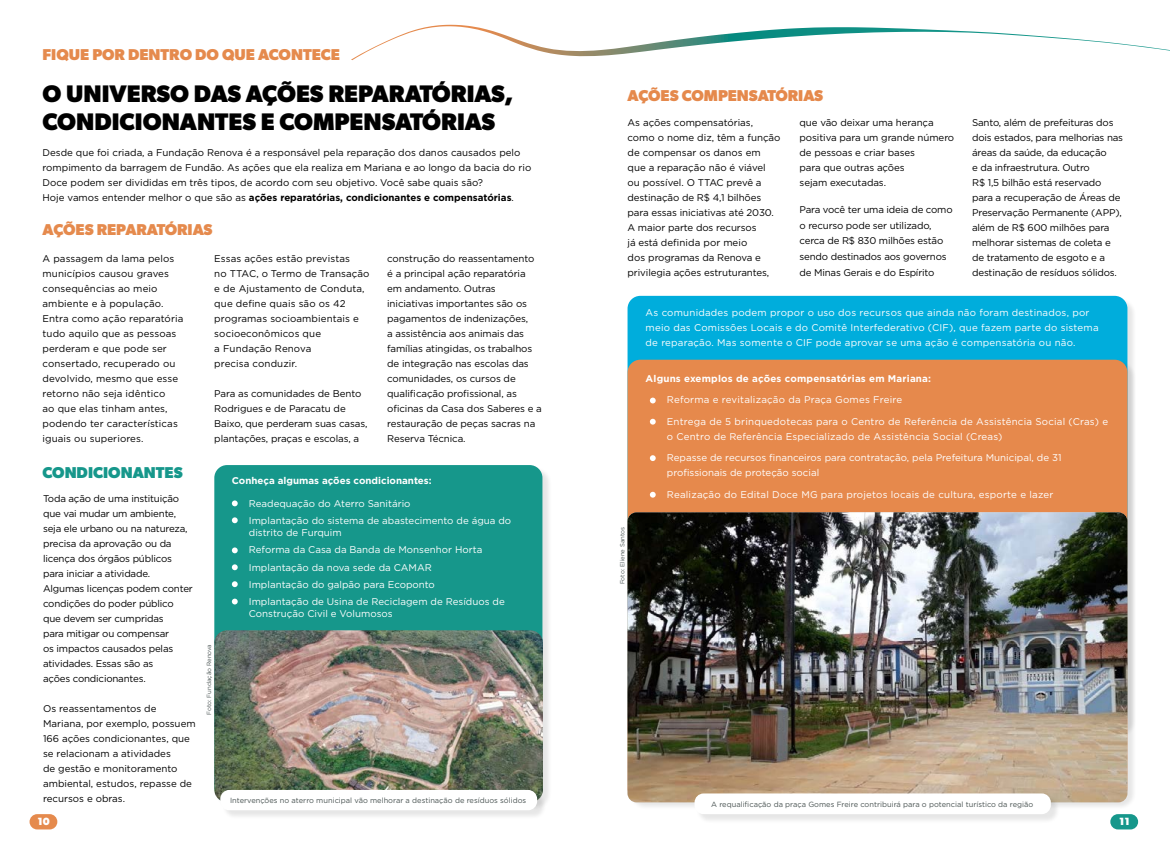
<style>
.page{position:relative;width:1170px;height:845px;background:#fff}
.page>*{position:absolute;margin:0;border:0;box-sizing:border-box;transform-origin:0 0}
.t1{font:700 24px/27.8px "Gibson";color:#000}
.t2{font:700 15.75px "Gibson";color:#e58a4d}
.t3{font:700 15.75px "Gibson";color:#e5894c}
.t4{font:700 15.75px "Gibson";color:#16978b}
.t5{font:700 10.5px "Gibson";color:#fff}
.t6{font:9.75px/15px "Gotham";letter-spacing:-.01em;color:#000}
.t7{font:9.75px/17px "Gotham";letter-spacing:.005em;color:#fff}
.t8{font:9.75px/15px "Gotham";letter-spacing:.01em;color:#000}
.t9{font:700 9.75px "Gotham";letter-spacing:.005em;color:#fff}
.t10{font:7.5px "Gotham";color:#4a5453}
.t11{font:6px "Gotham";color:#4a5453}
.s1{font-weight:700}
</style>
<div class="page">
<svg style="left:351px;top:25px;width:818px;height:35px"></svg>
<div style="left:627px;top:296px;width:500px;height:432px;background:#00addc;border-radius:13px"></div>
<div style="left:215px;top:466px;width:336px;height:343px;background:#000;opacity:.1"></div>
<div style="left:214px;top:465px;width:328px;height:335px;background:#16978b;border-radius:13px"></div>
<div style="left:628px;top:361px;width:508px;height:448px;background:#000;opacity:.1"></div>
<div style="left:627px;top:359px;width:500px;height:441px;background:#e6894c;border-radius:13px"></div>
<svg style="left:232px;top:500px;width:6px;height:6px"></svg>
<svg style="left:232px;top:517px;width:6px;height:6px"></svg>
<svg style="left:232px;top:547px;width:6px;height:6px"></svg>
<svg style="left:232px;top:581px;width:6px;height:5px"></svg>
<svg style="left:232px;top:598px;width:6px;height:6px"></svg>
<svg style="left:232px;top:564px;width:6px;height:6px"></svg>
<svg style="left:649px;top:397px;width:6px;height:6px"></svg>
<svg style="left:649px;top:418px;width:6px;height:6px"></svg>
<svg style="left:649px;top:455px;width:6px;height:6px"></svg>
<svg style="left:649px;top:491px;width:6px;height:6px"></svg>
<img style="left:214px;top:630px;width:329px;height:171px">
<img style="left:627px;top:512px;width:500px;height:289px">
<div style="left:695px;top:794px;width:365px;height:28px;background:#000;opacity:.1"></div>
<div style="left:694px;top:793px;width:356px;height:20px;background:#fff;border-radius:9px"></div>
<div style="left:221px;top:790px;width:325px;height:29px;background:#000;opacity:.1"></div>
<div style="left:220px;top:789px;width:317px;height:20px;background:#fff;border-radius:9px"></div>
<div style="left:30px;top:813px;width:27px;height:16px;background:#e58a4d;border-radius:8px"></div>
<div style="left:1110px;top:813px;width:27px;height:16px;background:#16978b;border-radius:8px"></div>
<h2 class="t2" style="left:43px;top:45px;width:299px">FIQUE POR DENTRO DO QUE ACONTECE</h2>
<h1 class="t1" style="left:43px;top:79px;width:472px">O UNIVERSO DAS AÇÕES REPARATÓRIAS,<br>CONDICIONANTES E COMPENSATÓRIAS</h1>
<p class="t6" style="left:43px;top:145px;width:490px">Desde que foi criada, a Fundação Renova é a responsável pela reparação dos danos causados pelo rompimento da barragem de Fundão. As ações que ela realiza em Mariana e ao longo da bacia do rio Doce podem ser divididas em três tipos, de acordo com seu objetivo. Você sabe quais são?<br>Hoje vamos entender melhor o que são as <span class="s1">ações reparatórias, condicionantes e compensatórias</span>.</p>
<h2 class="t2" style="left:43px;top:220px;width:171px">AÇÕES REPARATÓRIAS</h2>
<p class="t8" style="left:43px;top:250px;width:142px">A passagem da lama pelos municípios causou graves consequências ao meio ambiente e à população.<br>Entra como ação reparatória tudo aquilo que as pessoas perderam e que pode ser consertado, recuperado ou devolvido, mesmo que esse retorno não seja idêntico<br>ao que elas tinham antes, podendo ter características iguais ou superiores.</p>
<p class="t8" style="left:214px;top:250px;width:157px">Essas ações estão previstas<br>no TTAC, o Termo de Transação e de Ajustamento de Conduta, que define quais são os 42 programas socioambientais e socioeconômicos que<br>a Fundação Renova<br>precisa conduzir.</p>
<p class="t6" style="left:214px;top:385px;width:155px">Para as comunidades de Bento<br>Rodrigues e de Paracatu de<br>Baixo, que perderam suas casas, plantações, praças e escolas, a</p>
<p class="t6" style="left:387px;top:250px;width:156px">construção do reassentamento é a principal ação reparatória em andamento. Outras iniciativas importantes são os pagamentos de indenizações,<br>a assistência aos animais das famílias atingidas, os trabalhos de integração nas escolas das comunidades, os cursos de qualificação profissional, as oficinas da Casa dos Saberes e a restauração de peças sacras na<br>Reserva Técnica.</p>
<h2 class="t4" style="left:43px;top:462px;width:142px">CONDICIONANTES</h2>
<p class="t6" style="left:43px;top:490px;width:151px">Toda ação de uma instituição que vai mudar um ambiente, seja ele urbano ou na natureza, precisa da aprovação ou da licença dos órgãos públicos para iniciar a atividade.<br>Algumas licenças podem conter condições do poder público que devem ser cumpridas<br>para mitigar ou compensar<br>os impactos causados pelas atividades. Essas são as<br>ações condicionantes.</p>
<p class="t6" style="left:43px;top:700px;width:154px">Os reassentamentos de<br>Mariana, por exemplo, possuem<br>166 ações condicionantes, que se relacionam a atividades<br>de gestão e monitoramento ambiental, estudos, repasse de recursos e obras.</p>
<p class="t11" style="left:205px;top:714px;width:72px;rotate:-90deg">Foto: Fundação Renova</p>
<p class="t9" style="left:232px;top:473px;width:201px">Conheça algumas ações condicionantes:</p>
<p class="t7" style="left:249px;top:494px;width:264px">Readequação do Aterro Sanitário<br>Implantação do sistema de abastecimento de água do</p>
<p class="t7" style="left:249px;top:524px;width:257px">distrito de Furquim<br>Reforma da Casa da Banda de Monsenhor Horta Implantação da nova sede da CAMAR<br>Implantação do galpão para Ecoponto<br>Implantação de Usina de Reciclagem de Resíduos de</p>
<p class="t7" style="left:249px;top:604px;width:145px">Construção Civil e Volumosos</p>
<p class="t10" style="left:230px;top:795px;width:298px">Intervenções no aterro municipal vão melhorar a destinação de resíduos sólidos</p>
<h2 class="t3" style="left:627px;top:86px;width:197px">AÇÕES COMPENSATÓRIAS</h2>
<p class="t6" style="left:799px;top:115px;width:156px">que vão deixar uma herança positiva para um grande número de pessoas e criar bases<br>para que outras ações<br>sejam executadas.</p>
<p class="t6" style="left:799px;top:201px;width:155px;line-height:15.8px">Para você ter uma ideia de como o recurso pode ser utilizado, cerca de R$ 830 milhões estão sendo destinados aos governos de Minas Gerais e do Espírito</p>
<p class="t6" style="left:972px;top:114px;width:152px">Santo, além de prefeituras dos dois estados, para melhorias nas áreas da saúde, da educação<br>e da infraestrutura. Outro<br>R$ 1,5 bilhão está reservado para a recuperação de Áreas de<br>Preservação Permanente (APP), além de R$ 600 milhões para melhorar sistemas de coleta e de tratamento de esgoto e a destinação de resíduos sólidos.</p>
<p class="t7" style="left:645px;top:305px;width:454px;line-height:15px">As comunidades podem propor o uso dos recursos que ainda não foram destinados, por meio das Comissões Locais e do Comitê Interfederativo (CIF), que fazem parte do sistema de reparação. Mas somente o CIF pode aprovar se uma ação é compensatória ou não.</p>
<p class="t6" style="left:627px;top:115px;width:154px">As ações compensatórias, como o nome diz, têm a função de compensar os danos em que a reparação não é viável ou possível. O TTAC prevê a destinação de R$ 4,1 bilhões para essas iniciativas até 2030.<br>A maior parte dos recursos<br>já está definida por meio<br>dos programas da Renova e privilegia ações estruturantes,</p>
<p class="t11" style="left:618px;top:584px;width:59px;rotate:-90deg">Foto: Eliene Santos</p>
<p class="t9" style="left:645px;top:372px;width:287px">Alguns exemplos de ações compensatórias em Mariana:</p>
<p class="t7" style="left:667px;top:389px;width:442px;line-height:21.4px">Reforma e revitalização da Praça Gomes Freire<br>Entrega de 5 brinquedotecas para o Centro de Referência de Assistência Social (Cras) e</p>
<p class="t7" style="left:667px;top:425px;width:396px;line-height:21.4px">o Centro de Referência Especializado de Assistência Social (Creas)<br>Repasse de recursos financeiros para contratação, pela Prefeitura Municipal, de 31</p>
<p class="t7" style="left:667px;top:461px;width:388px;line-height:21.4px">profissionais de proteção social<br>Realização do Edital Doce MG para projetos locais de cultura, esporte e lazer</p>
<p class="t10" style="left:711px;top:798px;width:323px">A requalificação da praça Gomes Freire contribuirá para o potencial turístico da região</p>
<p class="t5" style="left:37px;top:814px;width:14px">10</p>
<p class="t5" style="left:1118px;top:815px;width:12px">11</p>
</div>
